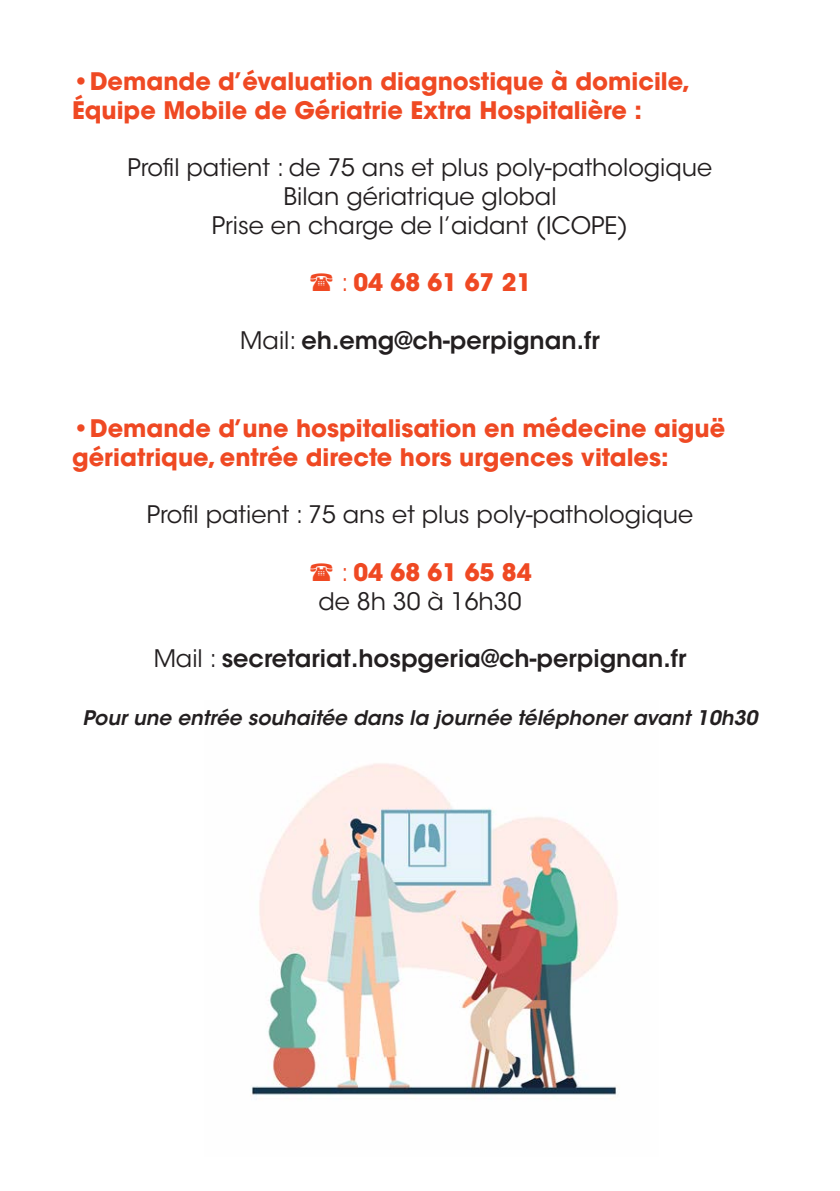
<style>
.page{position:relative;width:840px;height:1191px;background:#fff}
.page>*{position:absolute;margin:0;border:0;box-sizing:border-box;transform-origin:0 0}
.t1{font:700 24px "ITC Avant Garde Std";color:#ef4923}
.t2{font:24px "ITC Avant Garde Std";color:#231f20}
.t3{font:600 24px "ITC Avant Garde Std";color:#231f20}
.t4{font:italic 600 20px "ITC Avant Garde Std";color:#231f20}
.s1{font-weight:400}
</style>
<div class="page">
<img style="left:250px;top:763px;width:368px;height:336px">
<p class="t1" style="left:72px;top:65px;width:619px">•Demande d’évaluation diagnostique à domicile,</p>
<p class="t1" style="left:72px;top:94px;width:571px">Équipe Mobile de Gériatrie Extra Hospitalière :</p>
<p class="t2" style="left:128px;top:153px;width:586px">Profil patient : de 75 ans et plus poly-pathologique</p>
<p class="t2" style="left:283px;top:182px;width:274px">Bilan gériatrique global</p>
<p class="t2" style="left:212px;top:211px;width:417px">Prise en charge de l’aidant (ICOPE)</p>
<p class="t1" style="left:341px;top:267px;width:191px"><span class="s1">:</span> 04 68 61 67 21</p>
<p class="t3" style="left:240px;top:325px;width:361px"><span class="s1">Mail:</span> eh.emg@ch-perpignan.fr</p>
<p class="t1" style="left:72px;top:412px;width:654px">•Demande d’une hospitalisation en médecine aiguë</p>
<p class="t1" style="left:72px;top:441px;width:597px">gériatrique, entrée directe hors urgences vitales:</p>
<p class="t2" style="left:147px;top:500px;width:547px">Profil patient : 75 ans et plus poly-pathologique</p>
<p class="t1" style="left:341px;top:556px;width:191px"><span class="s1">:</span> 04 68 61 65 84</p>
<p class="t2" style="left:318px;top:586px;width:204px">de 8h 30 à 16h30</p>
<p class="t3" style="left:154px;top:643px;width:534px"><span class="s1">Mail :</span> secretariat.hospgeria@ch-perpignan.fr</p>
<p class="t4" style="left:82px;top:705px;width:676px">Pour une entrée souhaitée dans la journée téléphoner avant 10h30</p>
</div>
